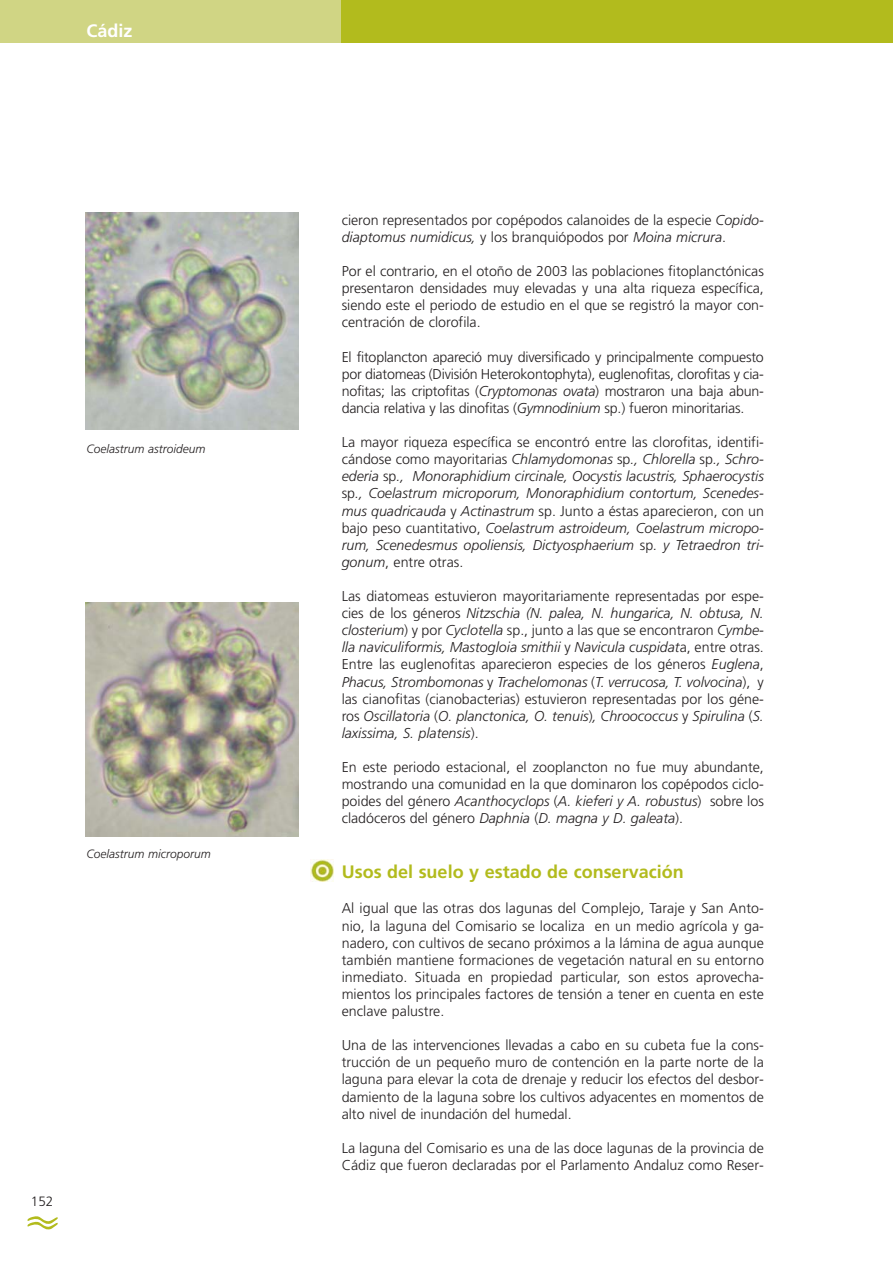
<style>
.page{position:relative;width:893px;height:1263px;background:#fff}
.page>*{position:absolute;margin:0;border:0;box-sizing:border-box;transform-origin:0 0}
.t1{font:700 18px "Frutiger";color:#b2bb1d}
.t2{font:700 18px "Frutiger";color:#fff}
.t3{font:300 14.25px/17.1px "Frutiger";color:#231f20;text-align:justify}
.t4{font:italic 300 14.25px/17.1px "Frutiger";color:#231f20;text-align:justify}
.t5{font:300 13.5px "Frutiger";color:#231f20}
.t6{font:italic 300 12px "Frutiger";color:#231f20}
.s1{font-style:italic}
.s2{font-style:normal}
</style>
<div class="page">
<img style="left:86px;top:213px;width:212px;height:216px">
<svg style="left:27px;top:1216px;width:31px;height:14px"></svg>
<img style="left:310px;top:859px;width:23px;height:23px">
<img style="left:85px;top:602px;width:213px;height:234px">
<div style="left:340px;top:0;width:553px;height:43px;background:#b2bb1d"></div>
<div style="left:0;top:0;width:340px;height:43px;background:#d0d584"></div>
<p class="t2" style="left:87px;top:24px;width:47px">Cádiz</p>
<p class="t6" style="left:87px;top:444px;width:120px">Coelastrum astroideum</p>
<p class="t6" style="left:87px;top:849px;width:126px">Coelastrum microporum</p>
<p class="t5" style="left:31px;top:1196px;width:24px">152</p>
<p class="t3" style="left:342px;top:212px;width:424px">cieron representados por copépodos calanoides de la especie <span class="s1">Copido&shy;diaptomus numidicus,</span> y los branquiópodos por <span class="s1">Moina micrura</span>.</p>
<p class="t3" style="left:342px;top:264px;width:424px">Por el contrario, en el otoño de 2003 las poblaciones fitoplanctónicas presentaron densidades muy elevadas y una alta riqueza específica, siendo este el periodo de estudio en el que se registró la mayor con&shy;centración de clorofila.</p>
<p class="t3" style="left:342px;top:349px;width:424px">El fitoplancton apareció muy diversificado y principalmente compuesto por diatomeas (División Heterokontophyta), euglenofitas, clorofitas y cia&shy;nofitas; las criptofitas (<span class="s1">Cryptomonas ovata</span>) mostraron una baja abun&shy;dancia relativa y las dinofitas (<span class="s1">Gymnodinium</span> sp.) fueron minoritarias.</p>
<p class="t4" style="left:342px;top:435px;width:424px"><span class="s2">La mayor riqueza específica se encontró entre las clorofitas, identifi&shy;cándose como mayoritarias</span> Chlamydomonas <span class="s2">sp</span>., Chlorella <span class="s2">sp</span>., Schro&shy;ederia <span class="s2">sp</span>., Monoraphidium circinale, Oocystis lacustris, Sphaerocystis <span class="s2">sp</span>., Coelastrum microporum, Monoraphidium contortum, Scenedes&shy;mus quadricauda <span class="s2">y</span> Actinastrum <span class="s2">sp. Junto a éstas aparecieron, con un bajo peso cuantitativo,</span> Coelastrum astroideum, Coelastrum micropo&shy;rum, Scenedesmus opoliensis, Dictyosphaerium <span class="s2">sp</span>. y Tetraedron tri&shy;gonum<span class="s2">, entre otras.</span></p>
<p class="t4" style="left:342px;top:589px;width:424px"><span class="s2">Las diatomeas estuvieron mayoritariamente representadas por espe&shy;cies de los géneros</span> Nitzschia (N. palea, N. hungarica, N. obtusa, N. closterium<span class="s2">) y por</span> Cyclotella <span class="s2">sp., junto a las que se encontraron</span> Cymbe&shy;lla naviculiformis, Mastogloia smithii <span class="s2">y</span> Navicula cuspidat<span class="s2">a, entre otras.<br>Entre las euglenofitas aparecieron especies de los géneros</span> Euglena<span class="s2">, </span>Phacus, Strombomonas <span class="s2">y</span> Trachelomonas <span class="s2">(</span>T. verrucosa, T. volvocina<span class="s2">), y las cianofitas (cianobacterias) estuvieron representadas por los géne&shy;ros</span> Oscillatoria <span class="s2">(</span>O. planctonica, O. tenuis<span class="s2">)</span>, Chroococcus <span class="s2">y</span> Spirulina <span class="s2">(</span>S. laxissima, S. platensis<span class="s2">).</span></p>
<p class="t3" style="left:342px;top:760px;width:424px">En este periodo estacional, el zooplancton no fue muy abundante, mostrando una comunidad en la que dominaron los copépodos ciclo&shy;poides del género <span class="s1">Acanthocyclops</span> (<span class="s1">A. kieferi y A. robustus</span>) sobre los cladóceros del género <span class="s1">Daphnia</span> (<span class="s1">D. magna y D. galeata</span>).</p>
<p class="t1" style="left:342px;top:864px;width:343px">Usos del suelo y estado de conservación</p>
<p class="t3" style="left:342px;top:901px;width:424px">Al igual que las otras dos lagunas del Complejo, Taraje y San Anto&shy;nio, la laguna del Comisario se localiza en un medio agrícola y ga&shy;nadero, con cultivos de secano próximos a la lámina de agua aunque también mantiene formaciones de vegetación natural en su entorno inmediato. Situada en propiedad particular, son estos aprovecha&shy;mientos los principales factores de tensión a tener en cuenta en este enclave palustre.</p>
<p class="t3" style="left:342px;top:1038px;width:424px">Una de las intervenciones llevadas a cabo en su cubeta fue la cons&shy;trucción de un pequeño muro de contención en la parte norte de la laguna para elevar la cota de drenaje y reducir los efectos del desbor&shy;damiento de la laguna sobre los cultivos adyacentes en momentos de alto nivel de inundación del humedal.</p>
<p class="t3" style="left:342px;top:1140px;width:424px">La laguna del Comisario es una de las doce lagunas de la provincia de<br>Cádiz que fueron declaradas por el Parlamento Andaluz como Reser-</p>
</div>
